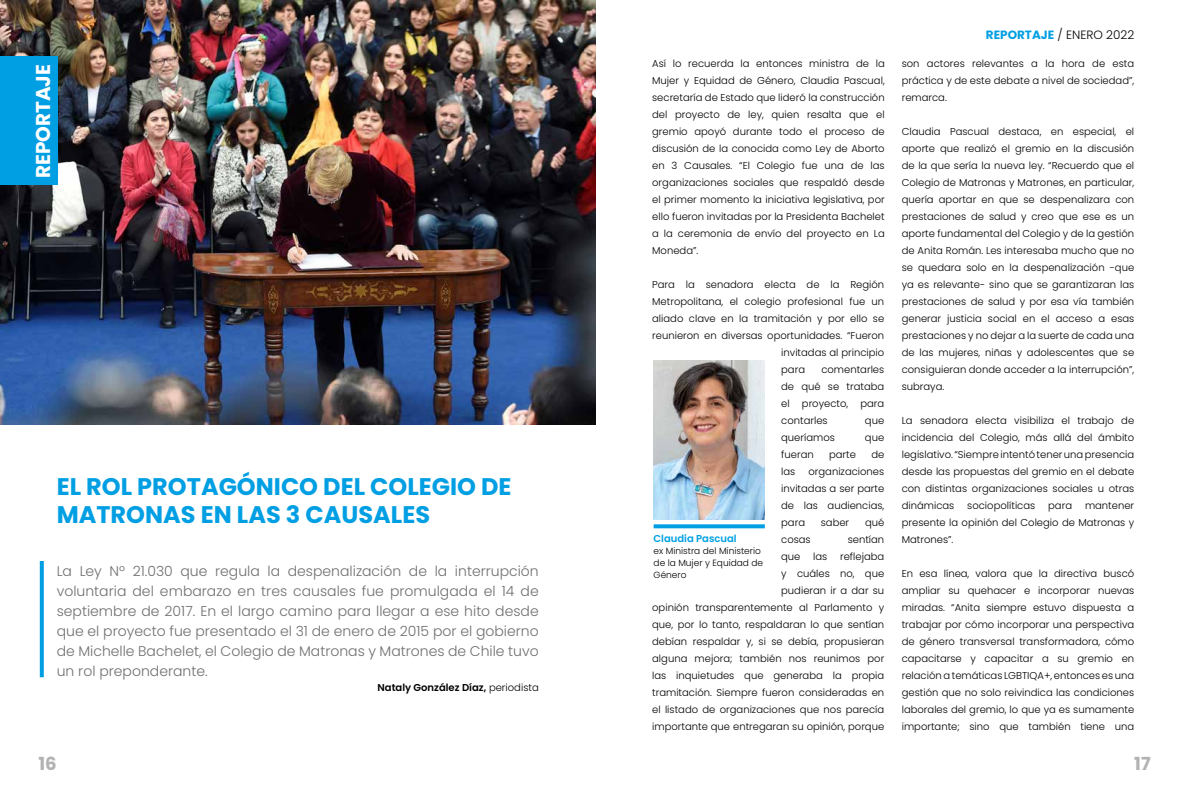
<style>
.page{position:relative;width:1191px;height:794px;background:#fff}
.page>*{position:absolute;margin:0;border:0;box-sizing:border-box;transform-origin:0 0}
.t1{font:700 24px/28.8px "Poppins";color:#009fe3}
.t2{font:700 20px "Poppins";color:#fff}
.t3{font:700 18px "Poppins";color:#b3b2b2}
.t4{font:300 14px/20px "Poppins";color:#706f6f;text-align:justify}
.t5{font:300 12px "Poppins";color:#000}
.t6{font:300 10px/17px "Poppins";color:#000;text-align:justify}
.t7{font:600 10px "Poppins";color:#000}
.t8{font:600 10px "Poppins";color:#009fe3}
.t9{font:300 9px/12px "Poppins";color:#000}
.s1{font-weight:300}
.s2{font-weight:700;color:#009fe3}
</style>
<div class="page">
<img style="left:0;top:0;width:595px;height:425px">
<svg style="left:40px;top:561px;width:4px;height:116px"></svg>
<div style="left:0;top:57px;width:58px;height:128px;background:#009fe3"></div>
<img style="left:653px;top:360px;width:111px;height:159px">
<svg style="left:653px;top:524px;width:112px;height:4px"></svg>
<h2 class="t2" style="left:32px;top:178px;width:116px;rotate:-90deg">REPORTAJE</h2>
<h1 class="t1" style="left:57px;top:472px;width:456px">EL ROL PROTAGÓNICO DEL COLEGIO DE<br>MATRONAS EN LAS 3 CAUSALES</h1>
<p class="t4" style="left:57px;top:561px;width:483px">La Ley Nº 21.030 que regula la despenalización de la interrupción voluntaria del embarazo en tres causales fue promulgada el 14 de septiembre de 2017. En el largo camino para llegar a ese hito desde que el proyecto fue presentado el 31 de enero de 2015 por el gobierno de Michelle Bachelet, el Colegio de Matronas y Matrones de Chile tuvo un rol preponderante.</p>
<p class="t7" style="left:377px;top:681px;width:163px">Nataly González Díaz, <span class="s1">periodista</span></p>
<p class="t6" style="left:652px;top:55px;width:234px">Así lo recuerda la entonces ministra de la Mujer y Equidad de Género, Claudia Pascual, secretaría de Estado que lideró la construcción del proyecto de ley, quien resalta que el gremio apoyó durante todo el proceso de discusión de la conocida como Ley de Aborto en 3 Causales. “El Colegio fue una de las organizaciones sociales que respaldó desde el primer momento la iniciativa legislativa, por ello fueron invitadas por la Presidenta Bachelet a la ceremonia de envío del proyecto en La Moneda”.</p>
<p class="t6" style="left:652px;top:276px;width:234px">Para la senadora electa de la Región</p>
<p class="t6" style="left:652px;top:293px;width:233px">Metropolitana, el colegio profesional fue un</p>
<p class="t6" style="left:652px;top:310px;width:234px">aliado clave en la tramitación y por ello se</p>
<p class="t6" style="left:652px;top:327px;width:234px">reunieron en diversas oportunidades. “Fueron</p>
<p class="t6" style="left:781px;top:344px;width:105px">invitadas al principio</p>
<p class="t6" style="left:781px;top:361px;width:25px">para</p>
<p class="t6" style="left:781px;top:361px;width:105px;text-indent:40px">comentarles de qué se trataba el proyecto, para contarles</p>
<p class="t6" style="left:865px;top:412px;width:21px">que</p>
<p class="t6" style="left:781px;top:429px;width:55px">queríamos</p>
<p class="t6" style="left:865px;top:429px;width:21px">que</p>
<p class="t6" style="left:781px;top:446px;width:34px">fueran</p>
<p class="t6" style="left:829px;top:446px;width:28px">parte</p>
<p class="t6" style="left:871px;top:446px;width:14px">de</p>
<p class="t6" style="left:781px;top:463px;width:16px">las</p>
<p class="t6" style="left:781px;top:463px;width:105px;text-indent:27px">organizaciones invitadas a ser parte de las audiencias, para</p>
<p class="t6" style="left:821px;top:514px;width:30px">saber</p>
<p class="t6" style="left:865px;top:514px;width:21px">qué</p>
<p class="t8" style="left:653px;top:533px;width:85px">Claudia Pascual</p>
<p class="t9" style="left:653px;top:545px;width:111px">ex Ministra del Ministerio de la Mujer y Equidad de<br>Género</p>
<p class="t6" style="left:781px;top:531px;width:31px">cosas</p>
<p class="t6" style="left:847px;top:531px;width:38px">sentían</p>
<p class="t6" style="left:781px;top:548px;width:21px">que</p>
<p class="t6" style="left:813px;top:548px;width:16px">las</p>
<p class="t6" style="left:652px;top:548px;width:234px;text-align:right">reflejaba<br>y cuáles no, que<br>pudieran ir a dar su<br>opinión transparentemente al Parlamento y que, por lo tanto, respaldaran lo que sentían debían respaldar y, si se debía, propusieran alguna mejora; también nos reunimos por las inquietudes que generaba la propia tramitación. Siempre fueron consideradas en el listado de organizaciones que nos parecía importante que entregaran su opinión, porque</p>
<p class="t5" style="left:985px;top:28px;width:150px"><span class="s2">REPORTAJE</span> / ENERO 2022</p>
<p class="t6" style="left:901px;top:55px;width:234px">son actores relevantes a la hora de esta práctica y de este debate a nivel de sociedad”, remarca.</p>
<p class="t6" style="left:901px;top:123px;width:234px">Claudia Pascual destaca, en especial, el aporte que realizó el gremio en la discusión de la que sería la nueva ley. “Recuerdo que el Colegio de Matronas y Matrones, en particular, quería aportar en que se despenalizara con prestaciones de salud y creo que ese es un aporte fundamental del Colegio y de la gestión de Anita Román. Les interesaba mucho que no se quedara solo en la despenalización -que ya es relevante- sino que se garantizaran las prestaciones de salud y por esa vía también generar justicia social en el acceso a esas prestaciones y no dejar a la suerte de cada una de las mujeres, niñas y adolescentes que se consiguieran donde acceder a la interrupción”, subraya.</p>
<p class="t6" style="left:901px;top:412px;width:234px">La senadora electa visibiliza el trabajo de incidencia del Colegio, más allá del ámbito legislativo. “Siempre intentó tener una presencia desde las propuestas del gremio en el debate con distintas organizaciones sociales u otras dinámicas</p>
<p class="t6" style="left:967px;top:497px;width:69px">sociopolíticas</p>
<p class="t6" style="left:1048px;top:497px;width:25px">para</p>
<p class="t6" style="left:901px;top:497px;width:234px;text-indent:183px">mantener presente la opinión del Colegio de Matronas y Matrones”.</p>
<p class="t6" style="left:901px;top:565px;width:234px">En esa línea, valora que la directiva buscó ampliar su quehacer e incorporar nuevas miradas. “Anita siempre estuvo dispuesta a trabajar por cómo incorporar una perspectiva de género transversal transformadora, cómo capacitarse y capacitar a su gremio en relación a temáticas LGBTIQA+, entonces es una gestión que no solo reivindica las condiciones laborales del gremio, lo que ya es sumamente importante; sino que también tiene una</p>
<h3 class="t3" style="left:38px;top:753px;width:20px">16</h3>
<h3 class="t3" style="left:1134px;top:753px;width:18px">17</h3>
</div>
